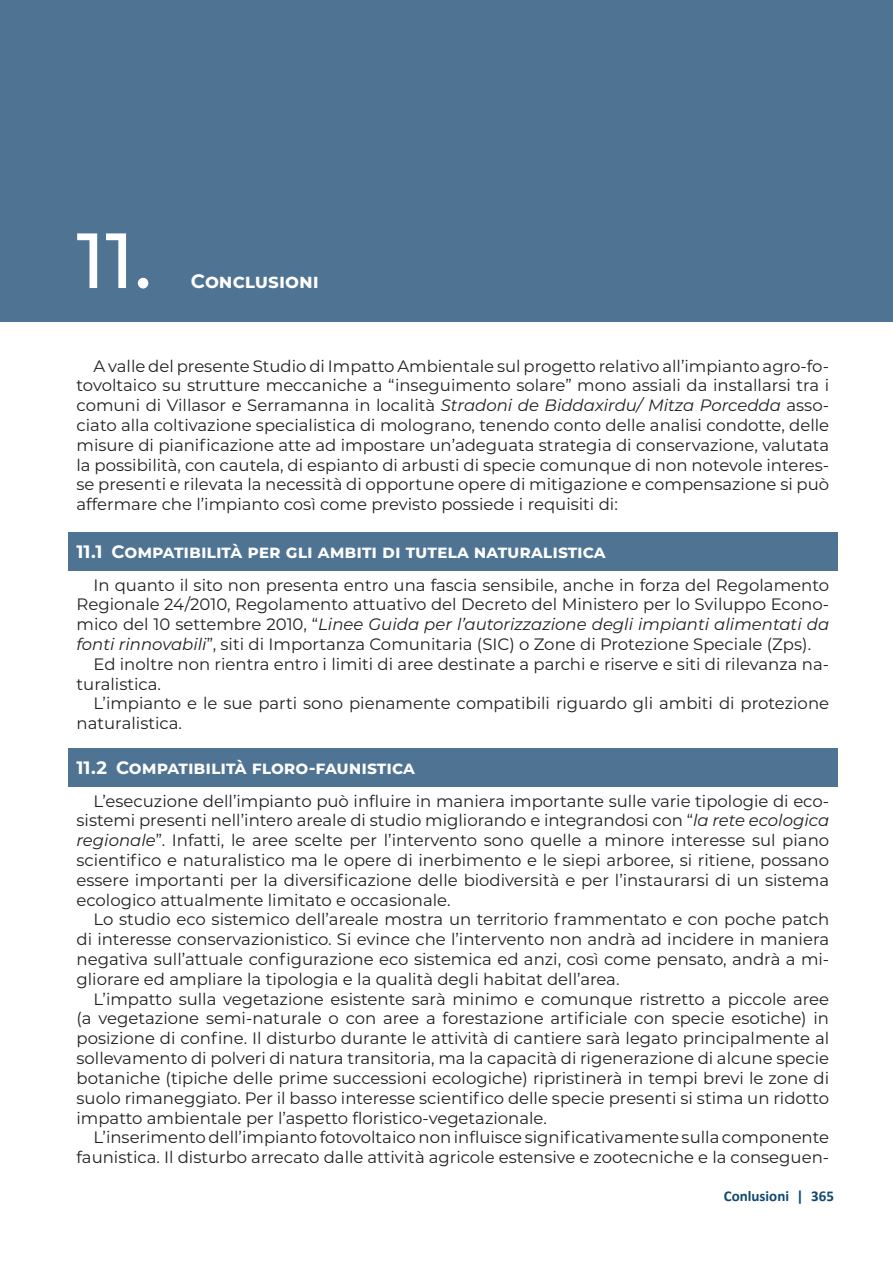
<style>
.page{position:relative;width:893px;height:1263px;background:#fff}
.page>*{position:absolute;margin:0;border:0;box-sizing:border-box;transform-origin:0 0}
.t1{font:500 78px "Montserrat";color:#fff}
.t2{font:700 19.5px "Montserrat";color:#fff}
.t3{font:700 18px "Montserrat";color:#fff}
.t4{font:16.5px/19.8px "Montserrat";color:#231f20;text-align:justify}
.t5{font:700 15px "Calibri";color:#114770}
.s1{font-style:italic}
</style>
<div class="page">
<div style="left:0;top:0;width:892px;height:321px;background:#4e7393"></div>
<div style="left:68px;top:532px;width:770px;height:39px;background:#4e7393"></div>
<div style="left:68px;top:748px;width:770px;height:39px;background:#4e7393"></div>
<h1 class="t1" style="left:77px;top:206px;width:77px">11.</h1>
<p class="t2" style="left:191px;top:267px;width:129px">Conclusioni</p>
<p class="t4" style="left:77px;top:355px;width:754px;text-indent:17px">A valle del presente Studio di Impatto Ambientale sul progetto relativo all’impianto agro-fo&shy;tovoltaico su strutture meccaniche a “inseguimento solare” mono assiali da installarsi tra i comuni di Villasor e Serramanna in località <span class="s1">Stradoni de Biddaxirdu/ Mitza Porcedda</span> asso&shy;ciato alla coltivazione specialistica di molograno, tenendo conto delle analisi condotte, delle misure di pianificazione atte ad impostare un’adeguata strategia di conservazione, valutata la possibilità, con cautela, di espianto di arbusti di specie comunque di non notevole interes&shy;se presenti e rilevata la necessità di opportune opere di mitigazione e compensazione si può affermare che l’impianto così come previsto possiede i requisiti di:</p>
<p class="t3" style="left:77px;top:539px;width:531px">11.1 Compatibilità per gli ambiti di tutela naturalistica</p>
<p class="t4" style="left:77px;top:574px;width:754px;text-indent:17px">In quanto il sito non presenta entro una fascia sensibile, anche in forza del Regolamento Regionale 24/2010, Regolamento attuativo del Decreto del Ministero per lo Sviluppo Econo&shy;mico del 10 settembre 2010, “<span class="s1">Linee Guida per l’autorizzazione degli impianti alimentati da fonti rinnovabili</span>”, siti di Importanza Comunitaria (SIC) o Zone di Protezione Speciale (Zps).</p>
<p class="t4" style="left:77px;top:653px;width:754px;text-indent:17px">Ed inoltre non rientra entro i limiti di aree destinate a parchi e riserve e siti di rilevanza na&shy;turalistica.</p>
<p class="t4" style="left:77px;top:693px;width:754px;text-indent:17px">L’impianto e le sue parti sono pienamente compatibili riguardo gli ambiti di protezione naturalistica.</p>
<p class="t3" style="left:77px;top:755px;width:340px">11.2 Compatibilità floro-faunistica</p>
<p class="t4" style="left:77px;top:790px;width:754px;text-indent:17px">L’esecuzione dell’impianto può influire in maniera importante sulle varie tipologie di eco&shy;sistemi presenti nell’intero areale di studio migliorando e integrandosi con “<span class="s1">la rete ecologica regionale</span>”. Infatti, le aree scelte per l’intervento sono quelle a minore interesse sul piano scientifico e naturalistico ma le opere di inerbimento e le siepi arboree, si ritiene, possano essere importanti per la diversificazione delle biodiversità e per l’instaurarsi di un sistema ecologico attualmente limitato e occasionale.</p>
<p class="t4" style="left:77px;top:909px;width:754px;text-indent:17px">Lo studio eco sistemico dell’areale mostra un territorio frammentato e con poche patch di interesse conservazionistico. Si evince che l’intervento non andrà ad incidere in maniera negativa sull’attuale configurazione eco sistemica ed anzi, così come pensato, andrà a mi&shy;gliorare ed ampliare la tipologia e la qualità degli habitat dell’area.</p>
<p class="t4" style="left:77px;top:988px;width:754px;text-indent:17px">L’impatto sulla vegetazione esistente sarà minimo e comunque ristretto a piccole aree (a vegetazione semi-naturale o con aree a forestazione artificiale con specie esotiche) in posizione di confine. Il disturbo durante le attività di cantiere sarà legato principalmente al sollevamento di polveri di natura transitoria, ma la capacità di rigenerazione di alcune specie botaniche (tipiche delle prime successioni ecologiche) ripristinerà in tempi brevi le zone di suolo rimaneggiato. Per il basso interesse scientifico delle specie presenti si stima un ridotto impatto ambientale per l’aspetto floristico-vegetazionale.</p>
<p class="t4" style="left:77px;top:1127px;width:754px;text-align:right">L’inserimento dell’impianto fotovoltaico non influisce significativamente sulla componente faunistica. Il disturbo arrecato dalle attività agricole estensive e zootecniche e la conseguen-</p>
<p class="t5" style="left:724px;top:1185px;width:112px">Conlusioni | 365</p>
</div>
